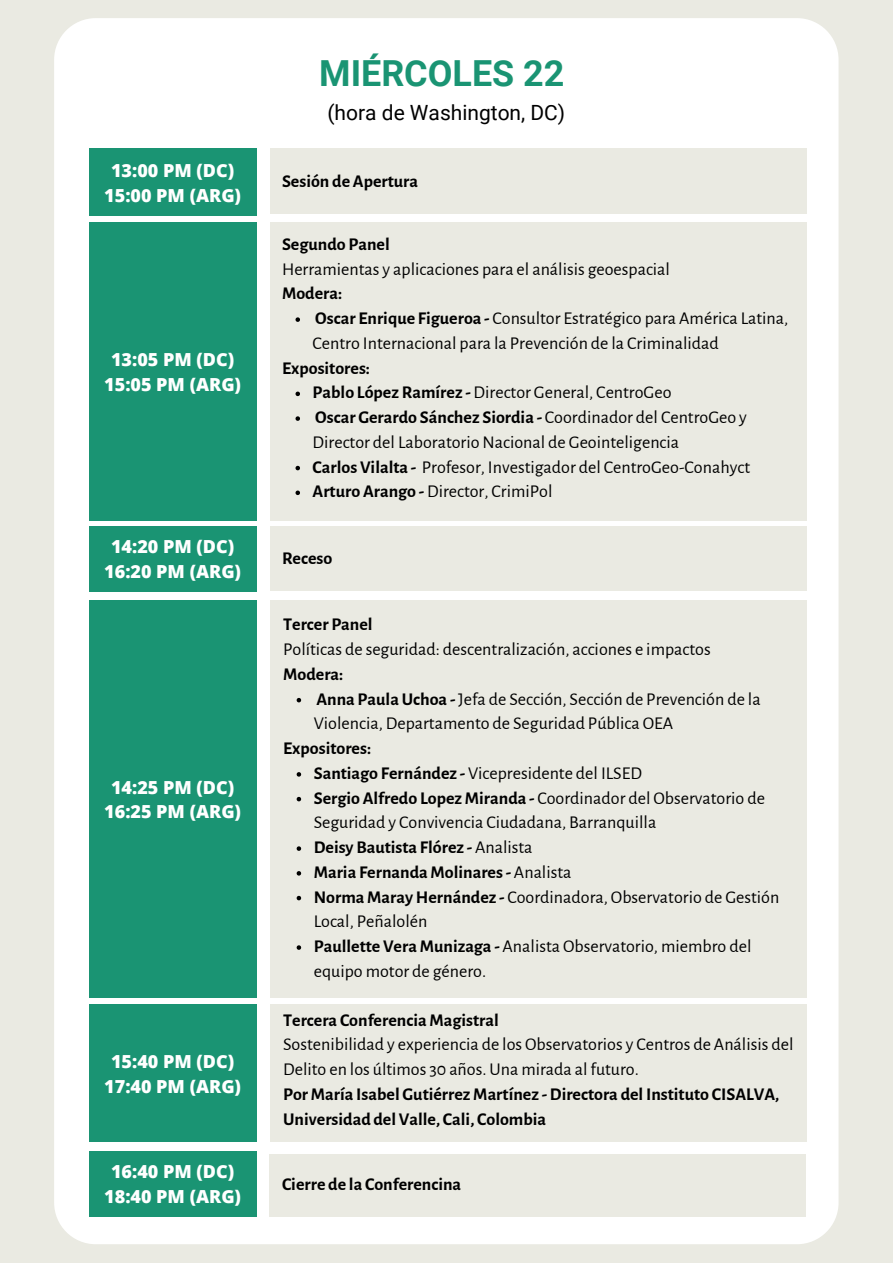
<style>
.page{position:relative;width:893px;height:1264px;background:#fff}
.page>*{position:absolute;margin:0;border:0;box-sizing:border-box;transform-origin:0 0}
.t1{font:700 35.85px "Roboto";color:#1a9473}
.t2{font:21px "Roboto";color:#000}
.t3{font:18px/24.8px "Alegreya Sans";color:#000}
.t4{font:700 18px/24.8px "Alegreya Sans";color:#000}
.t5{font:800 18px "Open Sans";color:#fff}
.s1{font-weight:700}
.s2{font-weight:400}
</style>
<div class="page">
<div style="left:0;top:0;width:892px;height:1262px;background:#eaeae2"></div>
<div style="left:54px;top:18px;width:784px;height:1226px;background:#fff;border-radius:42px"></div>
<div style="left:270px;top:149px;width:536px;height:65px;background:#eaeae2"></div>
<div style="left:89px;top:149px;width:167px;height:67px;background:#1a9473"></div>
<div style="left:89px;top:526px;width:167px;height:65px;background:#1a9473"></div>
<div style="left:270px;top:526px;width:536px;height:65px;background:#eaeae2"></div>
<div style="left:89px;top:1004px;width:167px;height:138px;background:#1a9473"></div>
<div style="left:270px;top:1004px;width:536px;height:138px;background:#eaeae2"></div>
<div style="left:89px;top:222px;width:167px;height:298px;background:#1a9473"></div>
<div style="left:270px;top:222px;width:536px;height:298px;background:#eaeae2"></div>
<svg style="left:295px;top:317px;width:5px;height:5px"></svg>
<svg style="left:295px;top:391px;width:5px;height:5px"></svg>
<svg style="left:295px;top:416px;width:5px;height:5px"></svg>
<svg style="left:295px;top:466px;width:5px;height:4px"></svg>
<svg style="left:295px;top:490px;width:5px;height:5px"></svg>
<div style="left:89px;top:600px;width:167px;height:398px;background:#1a9473"></div>
<div style="left:270px;top:600px;width:536px;height:398px;background:#eaeae2"></div>
<svg style="left:296px;top:698px;width:5px;height:4px"></svg>
<svg style="left:296px;top:772px;width:5px;height:4px"></svg>
<svg style="left:296px;top:796px;width:5px;height:5px"></svg>
<svg style="left:296px;top:846px;width:5px;height:4px"></svg>
<svg style="left:296px;top:871px;width:5px;height:4px"></svg>
<svg style="left:296px;top:895px;width:5px;height:5px"></svg>
<svg style="left:296px;top:945px;width:5px;height:4px"></svg>
<div style="left:89px;top:1151px;width:167px;height:65px;background:#1a9473"></div>
<div style="left:269px;top:1153px;width:537px;height:63px;background:#eaeae2"></div>
<p class="t5" style="left:111px;top:157px;width:125px">13:00 PM (DC)</p>
<p class="t5" style="left:104px;top:182px;width:138px">15:00 PM (ARG)</p>
<p class="t5" style="left:111px;top:347px;width:125px">13:05 PM (DC)</p>
<p class="t5" style="left:104px;top:371px;width:138px">15:05 PM (ARG)</p>
<p class="t5" style="left:111px;top:533px;width:125px">14:20 PM (DC)</p>
<p class="t5" style="left:104px;top:558px;width:138px">16:20 PM (ARG)</p>
<p class="t5" style="left:111px;top:774px;width:125px">14:25 PM (DC)</p>
<p class="t5" style="left:104px;top:799px;width:138px">16:25 PM (ARG)</p>
<p class="t5" style="left:111px;top:1048px;width:125px">15:40 PM (DC)</p>
<p class="t5" style="left:104px;top:1073px;width:138px">17:40 PM (ARG)</p>
<p class="t5" style="left:111px;top:1158px;width:125px">16:40 PM (DC)</p>
<p class="t5" style="left:104px;top:1183px;width:138px">18:40 PM (ARG)</p>
<p class="t1" style="left:319px;top:53px;width:246px">MIÉRCOLES 22</p>
<p class="t2" style="left:327px;top:100px;width:239px">(hora de Washington, DC)</p>
<p class="t4" style="left:282px;top:169px;width:138px">Sesión de Apertura</p>
<p class="t4" style="left:282px;top:232px;width:109px">Segundo Panel</p>
<p class="t3" style="left:282px;top:257px;width:389px">Herramientas y aplicaciones para el análisis geoespacial</p>
<p class="t4" style="left:282px;top:281px;width:62px">Modera:</p>
<p class="t3" style="left:312px;top:306px;width:477px"><span class="s1">Oscar Enrique Figueroa -</span> Consultor Estratégico para América Latina,<br>Centro Internacional para la Prevención de la Criminalidad</p>
<p class="t3" style="left:312px;top:380px;width:360px"><span class="s1">Pablo López Ramírez -</span>Director General, CentroGeo</p>
<p class="t3" style="left:312px;top:405px;width:436px"><span class="s1">Oscar Gerardo Sánchez Siordia -</span> Coordinador del CentroGeo y<br>Director del Laboratorio Nacional de Geointeligencia</p>
<p class="t3" style="left:312px;top:455px;width:439px"><span class="s1">Carlos Vilalta -</span> Profesor, Investigador del CentroGeo-Conahyct</p>
<p class="t3" style="left:312px;top:479px;width:241px"><span class="s1">Arturo Arango -</span>Director, CrimiPol</p>
<p class="t4" style="left:282px;top:356px;width:89px">Expositores:</p>
<p class="t4" style="left:282px;top:546px;width:52px">Receso</p>
<p class="t4" style="left:283px;top:612px;width:91px">Tercer Panel</p>
<p class="t3" style="left:283px;top:637px;width:429px">Políticas de seguridad: descentralización, acciones e impactos</p>
<p class="t4" style="left:283px;top:662px;width:62px">Modera:</p>
<p class="t3" style="left:314px;top:687px;width:448px"><span class="s1">Anna PaulaUchoa -</span>Jefa de Sección, Sección de Prevención de la<br>Violencia, Departamento de Seguridad Pública OEA</p>
<p class="t3" style="left:314px;top:761px;width:330px"><span class="s1">Santiago Fernández -</span> Vicepresidente del ILSED</p>
<p class="t3" style="left:314px;top:785px;width:453px"><span class="s1">Sergio Alfredo LopezMiranda -</span> Coordinador del Observatorio de<br>Seguridad y Convivencia Ciudadana, Barranquilla</p>
<p class="t4" style="left:314px;top:835px;width:220px">Deisy Bautista Flórez - <span class="s2">Analista</span></p>
<p class="t4" style="left:314px;top:860px;width:259px">Maria FernandaMolinares- <span class="s2">Analista</span></p>
<p class="t3" style="left:314px;top:884px;width:467px"><span class="s1">NormaMarayHernández -</span> Coordinadora, Observatorio de Gestión<br>Local, Peñalolén</p>
<p class="t3" style="left:314px;top:934px;width:439px"><span class="s1">Paullette VeraMunizaga -</span> Analista Observatorio, miembro del equipo motor de género.</p>
<p class="t4" style="left:283px;top:736px;width:89px">Expositores:</p>
<p class="t4" style="left:283px;top:1007px;width:217px">Tercera ConferenciaMagistral</p>
<p class="t3" style="left:283px;top:1032px;width:512px">Sostenibilidad y experiencia de los Observatorios y Centros de Análisis del<br>Delito en los últimos 30 años. Una mirada al futuro.</p>
<p class="t4" style="left:283px;top:1082px;width:497px">PorMaría Isabel GutiérrezMartínez -Directora del Instituto CISALVA,<br>Universidad del Valle, Cali, Colombia</p>
<p class="t4" style="left:282px;top:1171px;width:181px">Cierre de la Conferencina</p>
</div>
